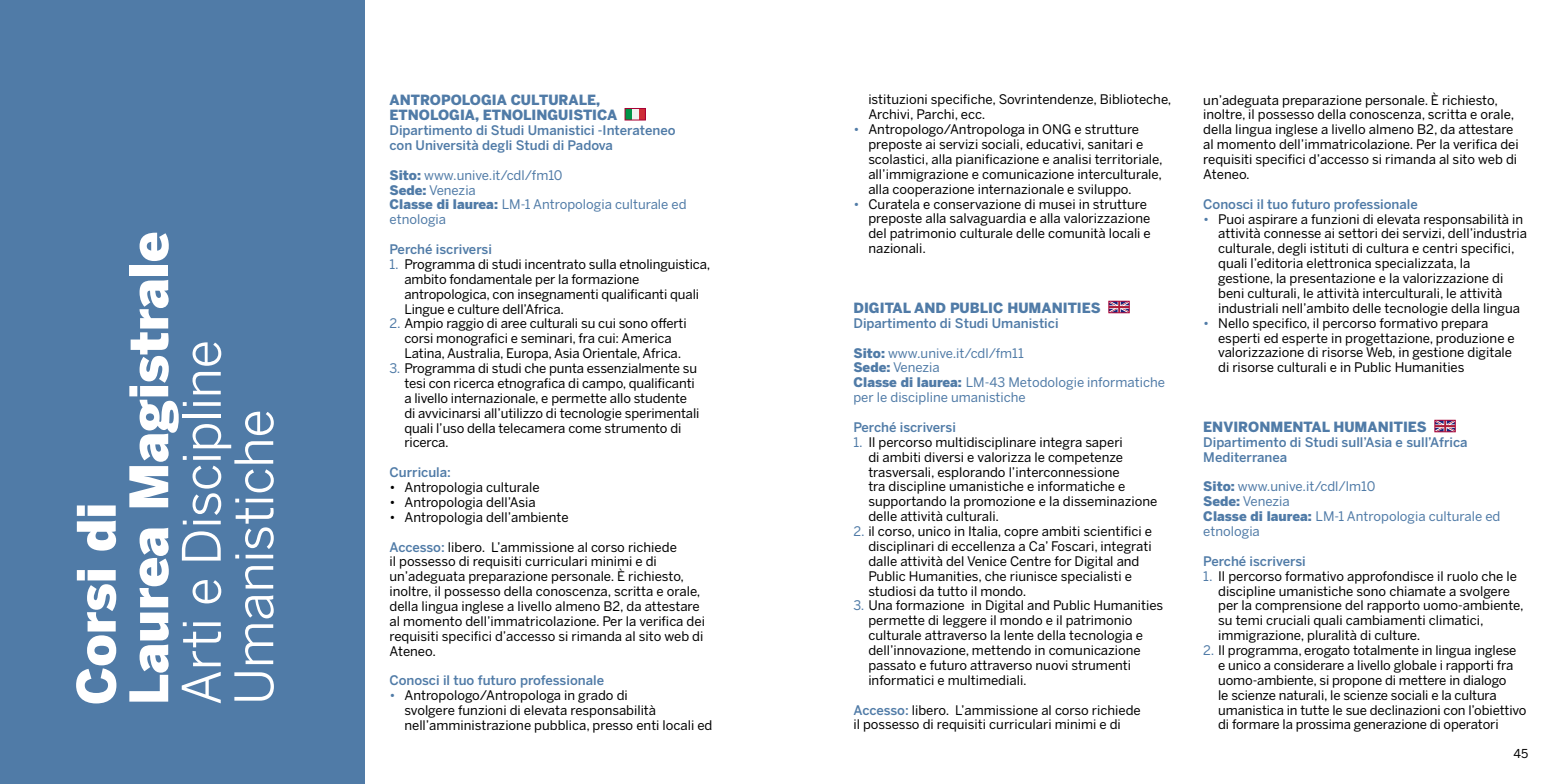
<style>
.page{position:relative;width:1568px;height:784px;background:#fff}
.page>*{position:absolute;margin:0;border:0;box-sizing:border-box;transform-origin:0 0}
.t1{font:52.5px/52.5px "Benton Sans";letter-spacing:-.01em;color:#fff}
.t2{font:900 52.5px/52.5px "Benton Sans";letter-spacing:-.005em;color:#fff}
.t3{font:900 14px/14.9px "Benton Sans";color:#507ba7}
.t4{font:13.12px/14.9px "Benton Sans";color:#000}
.t5{font:13.12px/14.9px "Benton Sans";color:#507ba7}
.t6{font:500 13.12px/14.9px "Benton Sans";color:#507ba7}
.t7{font:12.25px "Benton Sans";color:#000}
.s1{font-weight:900}
.s2{color:#507ba7}
.s3{font-weight:500;color:#507ba7}
</style>
<div class="page">
<div style="left:0;top:0;width:365px;height:784px;background:#507ba7"></div>
<div style="left:625px;top:108px;width:7px;height:12px;background:#009347"></div>
<div style="left:632px;top:108px;width:7px;height:12px;background:#f0f1f0"></div>
<div style="left:639px;top:108px;width:6px;height:12px;background:#ce2d38"></div>
<div style="left:625px;top:108px;width:20px;height:12px;border:1px solid #a90034"></div>
<svg style="left:1110px;top:303px;width:17px;height:8px"></svg>
<div style="left:1108px;top:301px;width:21px;height:12px;border:1px solid #a90034"></div>
<svg style="left:1436px;top:422px;width:17px;height:8px"></svg>
<div style="left:1434px;top:420px;width:21px;height:12px;border:1px solid #a90034"></div>
<h1 class="t2" style="left:70px;top:705px;width:475px;rotate:-90deg">Corsi di<br>Laurea Magistrale</h1>
<h1 class="t1" style="left:175px;top:705px;width:367px;rotate:-90deg">Arti e Discipline<br>Umanistiche</h1>
<p class="t3" style="left:389px;top:93px;width:229px">ANTROPOLOGIA CULTURALE,<br>ETNOLOGIA, ETNOLINGUISTICA</p>
<p class="t6" style="left:389px;top:123px;width:288px">Dipartimento di Studi Umanistici -Interateneo con Università degli Studi di Padova</p>
<p class="t5" style="left:389px;top:167px;width:299px"><span class="s1">Sito:</span> www.unive.it/cdl/fm10<br><span class="s1">Sede:</span> Venezia<br><span class="s1">Classe di laurea:</span> LM-1 Antropologia culturale ed etnologia</p>
<p class="t6" style="left:389px;top:242px;width:104px">Perché iscriversi</p>
<p class="t4" style="left:404px;top:257px;width:307px;text-indent:-15px"><span class="s2">1.</span> Programma di studi incentrato sulla etnolinguistica, ambito fondamentale per la formazione antropologica, con insegnamenti qualificanti quali Lingue e culture dell’Africa.</p>
<p class="t4" style="left:404px;top:316px;width:284px;text-indent:-15px"><span class="s2">2.</span> Ampio raggio di aree culturali su cui sono offerti corsi monografici e seminari, fra cui: America<br>Latina, Australia, Europa, Asia Orientale, Africa.</p>
<p class="t4" style="left:404px;top:361px;width:297px;text-indent:-15px"><span class="s2">3.</span> Programma di studi che punta essenzialmente su tesi con ricerca etnografica di campo, qualificanti a livello internazionale, e permette allo studente di avvicinarsi all’utilizzo di tecnologie sperimentali quali l’uso della telecamera come strumento di ricerca.</p>
<p class="t6" style="left:389px;top:465px;width:63px">Curricula:</p>
<p class="t4" style="left:389px;top:480px;width:152px">• Antropologia culturale</p>
<p class="t4" style="left:389px;top:494px;width:148px">• Antropologia dell’Asia</p>
<p class="t4" style="left:389px;top:509px;width:181px">• Antropologia dell’ambiente</p>
<p class="t4" style="left:389px;top:539px;width:317px"><span class="s3">Accesso:</span> libero. L’ammissione al corso richiede<br>il possesso di requisiti curriculari minimi e di un’adeguata preparazione personale. È richiesto, inoltre, il possesso della conoscenza, scritta e orale, della lingua inglese a livello almeno B2, da attestare al momento dell’immatricolazione. Per la verifica dei requisiti specifici d’accesso si rimanda al sito web di Ateneo.</p>
<p class="t6" style="left:389px;top:673px;width:216px">Conosci il tuo futuro professionale</p>
<p class="t4" style="left:404px;top:688px;width:310px;text-indent:-15px"><span class="s2">•</span> Antropologo/Antropologa in grado di<br>svolgere funzioni di elevata responsabilità nell’amministrazione pubblica, presso enti locali ed</p>
<p class="t4" style="left:868px;top:92px;width:305px">istituzioni specifiche, Sovrintendenze, Biblioteche,<br>Archivi, Parchi, ecc.</p>
<p class="t4" style="left:868px;top:122px;width:296px;text-indent:-15px"><span class="s2">•</span> Antropologo/Antropologa in ONG e strutture preposte ai servizi sociali, educativi, sanitari e scolastici, alla pianificazione e analisi territoriale, all’immigrazione e comunicazione interculturale, alla cooperazione internazionale e sviluppo.</p>
<p class="t4" style="left:868px;top:196px;width:284px;text-indent:-15px"><span class="s2">•</span> Curatela e conservazione di musei in strutture preposte alla salvaguardia e alla valorizzazione del patrimonio culturale delle comunità locali e nazionali.</p>
<p class="t3" style="left:853px;top:300px;width:249px">DIGITAL AND PUBLIC HUMANITIES</p>
<p class="t6" style="left:853px;top:315px;width:207px">Dipartimento di Studi Umanistici</p>
<p class="t5" style="left:853px;top:345px;width:313px"><span class="s1">Sito:</span> www.unive.it/cdl/fm11<br><span class="s1">Sede:</span> Venezia<br><span class="s1">Classe di laurea:</span> LM-43 Metodologie informatiche per le discipline umanistiche</p>
<p class="t6" style="left:853px;top:419px;width:104px">Perché iscriversi</p>
<p class="t4" style="left:868px;top:434px;width:290px;text-indent:-15px"><span class="s2">1.</span> Il percorso multidisciplinare integra saperi<br>di ambiti diversi e valorizza le competenze trasversali, esplorando l’interconnessione<br>tra discipline umanistiche e informatiche e supportando la promozione e la disseminazione delle attività culturali.</p>
<p class="t4" style="left:868px;top:524px;width:285px;text-indent:-15px"><span class="s2">2.</span> il corso, unico in Italia, copre ambiti scientifici e disciplinari di eccellenza a Ca’ Foscari, integrati dalle attività del Venice Centre for Digital and Public Humanities, che riunisce specialisti e studiosi da tutto il mondo.</p>
<p class="t4" style="left:868px;top:598px;width:296px;text-indent:-15px"><span class="s2">3.</span> Una formazione in Digital and Public Humanities permette di leggere il mondo e il patrimonio culturale attraverso la lente della tecnologia e dell’innovazione, mettendo in comunicazione passato e futuro attraverso nuovi strumenti informatici e multimediali.</p>
<p class="t4" style="left:853px;top:702px;width:289px"><span class="s3">Accesso:</span> libero. L’ammissione al corso richiede il possesso di requisiti curriculari minimi e di</p>
<p class="t4" style="left:1203px;top:92px;width:317px">un’adeguata preparazione personale. È richiesto, inoltre, il possesso della conoscenza, scritta e orale, della lingua inglese a livello almeno B2, da attestare al momento dell’immatricolazione. Per la verifica dei requisiti specifici d’accesso si rimanda al sito web di Ateneo.</p>
<p class="t6" style="left:1203px;top:196px;width:216px">Conosci il tuo futuro professionale</p>
<p class="t4" style="left:1218px;top:211px;width:310px;text-indent:-15px"><span class="s2">•</span> Puoi aspirare a funzioni di elevata responsabilità in attività connesse ai settori dei servizi, dell’industria culturale, degli istituti di cultura e centri specifici, quali l’editoria elettronica specializzata, la gestione, la presentazione e la valorizzazione di beni culturali, le attività interculturali, le attività industriali nell’ambito delle tecnologie della lingua</p>
<p class="t4" style="left:1218px;top:315px;width:298px;text-indent:-15px"><span class="s2">•</span> Nello specifico, il percorso formativo prepara esperti ed esperte in progettazione, produzione e valorizzazione di risorse Web, in gestione digitale di risorse culturali e in Public Humanities</p>
<p class="t3" style="left:1203px;top:419px;width:225px">ENVIRONMENTAL HUMANITIES</p>
<p class="t6" style="left:1203px;top:434px;width:266px">Dipartimento di Studi sull’Asia e sull’Africa<br>Mediterranea</p>
<p class="t5" style="left:1203px;top:479px;width:299px"><span class="s1">Sito:</span> www.unive.it/cdl/lm10<br><span class="s1">Sede:</span> Venezia<br><span class="s1">Classe di laurea:</span> LM-1 Antropologia culturale ed etnologia</p>
<p class="t6" style="left:1203px;top:553px;width:104px">Perché iscriversi</p>
<p class="t4" style="left:1218px;top:568px;width:307px;text-indent:-15px"><span class="s2">1.</span> Il percorso formativo approfondisce il ruolo che le discipline umanistiche sono chiamate a svolgere per la comprensione del rapporto uomo-ambiente, su temi cruciali quali cambiamenti climatici, immigrazione, pluralità di culture.</p>
<p class="t4" style="left:1218px;top:643px;width:310px;text-indent:-15px"><span class="s2">2.</span> Il programma, erogato totalmente in lingua inglese e unico a considerare a livello globale i rapporti fra uomo-ambiente, si propone di mettere in dialogo<br>le scienze naturali, le scienze sociali e la cultura umanistica in tutte le sue declinazioni con l’obiettivo di formare la prossima generazione di operatori</p>
<p class="t7" style="left:1513px;top:746px;width:16px">45</p>
</div>
